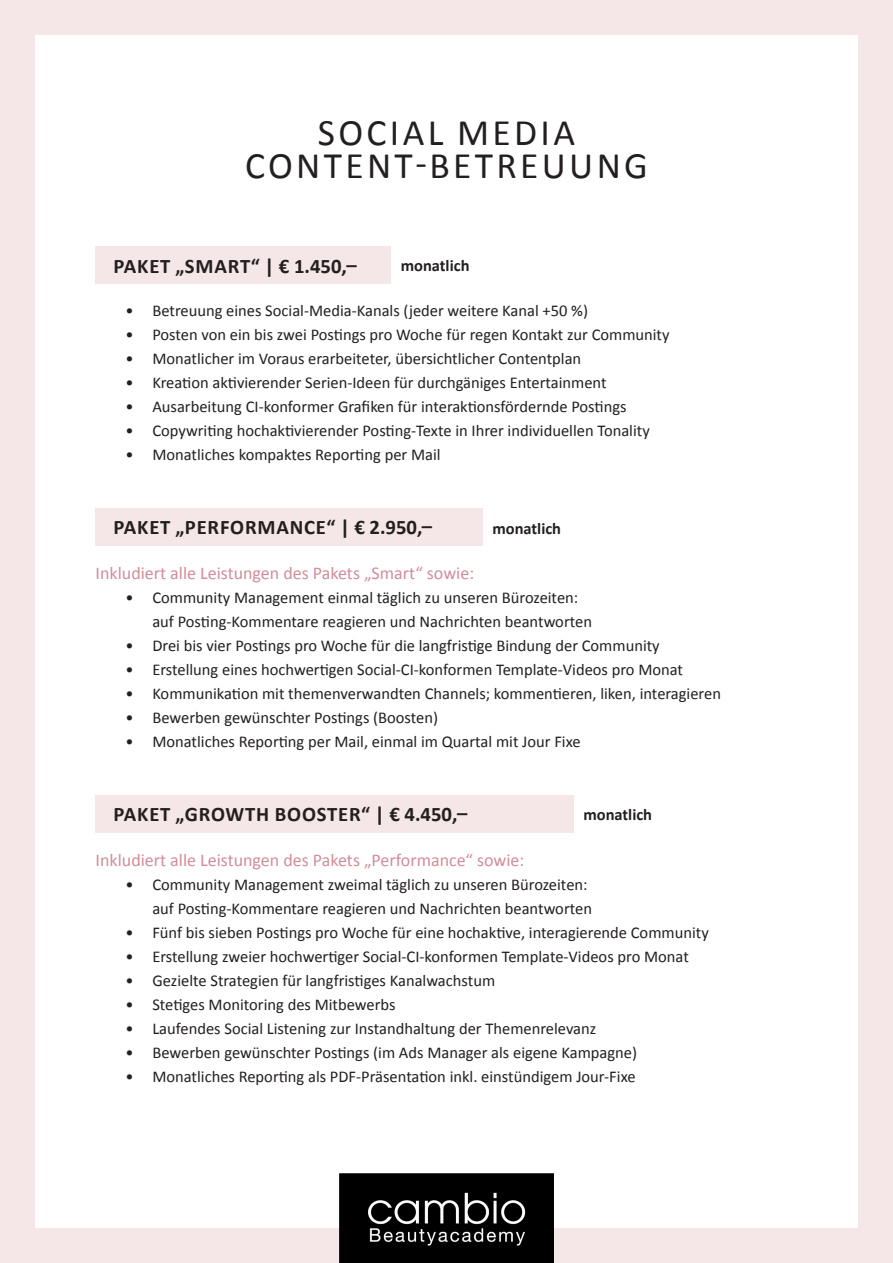
<style>
.page{position:relative;width:893px;height:1263px;background:#fff}
.page>*{position:absolute;margin:0;border:0;box-sizing:border-box;transform-origin:0 0}
.Überschrift_1{font:37.5px "Calibri";letter-spacing:.09em;color:#231f20}
.Text{font:700 20.7px "Calibri";letter-spacing:.04em;color:#231f20}
.Text-2{font:18px "Calibri";color:#d08d99}
.Text-3{font:16.5px "Calibri";color:#231f20}
.Text-4{font:700 16.5px "Calibri";color:#231f20}
</style>
<div class="page">
<div style="left:0;top:0;width:893px;height:34px;background:#f5e7e8"></div>
<div style="left:0;top:0;width:34px;height:1263px;background:#f5e7e8"></div>
<div style="left:859px;top:0;width:34px;height:1263px;background:#f5e7e8"></div>
<div style="left:0;top:1229px;width:893px;height:34px;background:#f5e7e8"></div>
<img style="left:340px;top:1174px;width:213px;height:89px">
<div style="left:96px;top:795px;width:478px;height:37px;background:#f5e7e8"></div>
<div style="left:96px;top:246px;width:295px;height:38px;background:#f5e7e8"></div>
<div style="left:96px;top:508px;width:387px;height:38px;background:#f5e7e8"></div>
<p class="Überschrift_1" style="left:318px;top:107px;width:259px">SOCIAL MEDIA</p>
<p class="Überschrift_1" style="left:245px;top:140px;width:404px">CONTENT-BETREUUNG</p>
<p class="Text" style="left:113px;top:251px;width:245px">PAKET „SMART“ | € 1.450,–</p>
<p class="Text-4" style="left:401px;top:254px;width:70px">monatlich</p>
<p class="Text-3" style="left:125px;top:299px;width:464px">• Betreuung eines Social-Media-Kanals (jeder weitere Kanal +50 %)</p>
<p class="Text-3" style="left:125px;top:323px;width:546px">• Posten von ein bis zwei Postings pro Woche für regen Kontakt zur Community</p>
<p class="Text-3" style="left:125px;top:347px;width:457px">• Monatlicher im Voraus erarbeiteter, übersichtlicher Contentplan</p>
<p class="Text-3" style="left:125px;top:371px;width:483px">• Kreation aktivierender Serien-Ideen für durchgäniges Entertainment</p>
<p class="Text-3" style="left:125px;top:395px;width:503px">• Ausarbeitung CI-konformer Grafiken für interaktionsfördernde Postings</p>
<p class="Text-3" style="left:125px;top:419px;width:526px">• Copywriting hochaktivierender Posting-Texte in Ihrer individuellen Tonality</p>
<p class="Text-3" style="left:125px;top:443px;width:317px">• Monatliches kompaktes Reporting per Mail</p>
<p class="Text" style="left:113px;top:513px;width:320px">PAKET „PERFORMANCE“ | € 2.950,–</p>
<p class="Text-4" style="left:492px;top:517px;width:70px">monatlich</p>
<p class="Text-2" style="left:96px;top:560px;width:380px">Inkludiert alle Leistungen des Pakets „Smart“ sowie:</p>
<p class="Text-3" style="left:125px;top:586px;width:454px">• Community Management einmal täglich zu unseren Bürozeiten:</p>
<p class="Text-3" style="left:152px;top:610px;width:441px">auf Posting-Kommentare reagieren und Nachrichten beantworten</p>
<p class="Text-3" style="left:125px;top:634px;width:536px">• Drei bis vier Postings pro Woche für die langfristige Bindung der Community</p>
<p class="Text-3" style="left:125px;top:658px;width:559px">• Erstellung eines hochwertigen Social-CI-konformen Template-Videos pro Monat</p>
<p class="Text-3" style="left:125px;top:682px;width:597px">• Kommunikation mit themenverwandten Channels; kommentieren, liken, interagieren</p>
<p class="Text-3" style="left:125px;top:706px;width:314px">• Bewerben gewünschter Postings (Boosten)</p>
<p class="Text-3" style="left:125px;top:730px;width:457px">• Monatliches Reporting per Mail, einmal im Quartal mit Jour Fixe</p>
<p class="Text" style="left:113px;top:800px;width:355px">PAKET „GROWTH BOOSTER“ | € 4.450,–</p>
<p class="Text-4" style="left:583px;top:803px;width:70px">monatlich</p>
<p class="Text-2" style="left:96px;top:847px;width:430px">Inkludiert alle Leistungen des Pakets „Performance“ sowie:</p>
<p class="Text-3" style="left:125px;top:873px;width:464px">• Community Management zweimal täglich zu unseren Bürozeiten:</p>
<p class="Text-3" style="left:152px;top:897px;width:441px">auf Posting-Kommentare reagieren und Nachrichten beantworten</p>
<p class="Text-3" style="left:125px;top:921px;width:585px">• Fünf bis sieben Postings pro Woche für eine hochaktive, interagierende Community</p>
<p class="Text-3" style="left:125px;top:945px;width:565px">• Erstellung zweier hochwertiger Social-CI-konformen Template-Videos pro Monat</p>
<p class="Text-3" style="left:125px;top:969px;width:371px">• Gezielte Strategien für langfristiges Kanalwachstum</p>
<p class="Text-3" style="left:125px;top:993px;width:272px">• Stetiges Monitoring des Mitbewerbs</p>
<p class="Text-3" style="left:125px;top:1017px;width:472px">• Laufendes Social Listening zur Instandhaltung der Themenrelevanz</p>
<p class="Text-3" style="left:125px;top:1041px;width:513px">• Bewerben gewünschter Postings (im Ads Manager als eigene Kampagne)</p>
<p class="Text-3" style="left:125px;top:1065px;width:512px">• Monatliches Reporting als PDF-Präsentation inkl. einstündigem Jour-Fixe</p>
</div>
